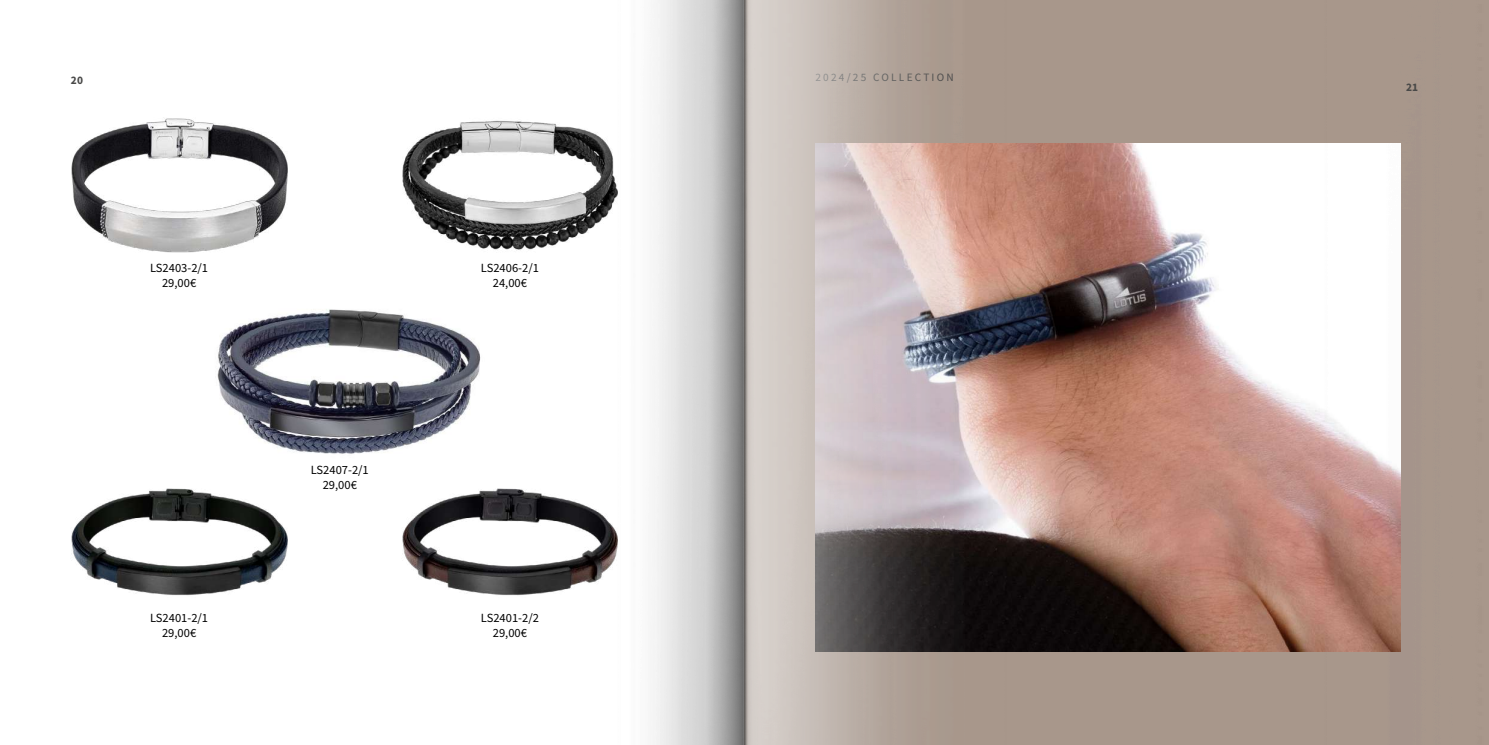
<style>
.page{position:relative;width:1489px;height:745px;background:#fff}
.page>*{position:absolute;margin:0;border:0;box-sizing:border-box;transform-origin:0 0}
.t1{font:12.5px/15px "Source Sans Pro";color:#000;text-align:center}
.t2{font:11.25px "Source Sans Pro";letter-spacing:.2em;color:#494948}
.t3{font:700 11.25px "Source Sans Pro";color:#494948}
</style>
<div class="page">
<img style="left:71px;top:0;width:1412px;height:744px">
<p class="t3" style="left:71px;top:72px;width:14px">20</p>
<p class="t1" style="left:150px;top:259px;width:60px">LS2403-2/1<br>29,00€</p>
<p class="t1" style="left:311px;top:461px;width:60px">LS2407-2/1<br>29,00€</p>
<p class="t1" style="left:481px;top:259px;width:60px">LS2406-2/1<br>24,00€</p>
<p class="t1" style="left:150px;top:609px;width:60px">LS2401-2/1<br>29,00€</p>
<p class="t1" style="left:481px;top:609px;width:60px">LS2401-2/2<br>29,00€</p>
<p class="t2" style="left:815px;top:70px;width:140px">2024/25 COLLECTION</p>
<p class="t3" style="left:1405px;top:79px;width:14px">21</p>
</div>
